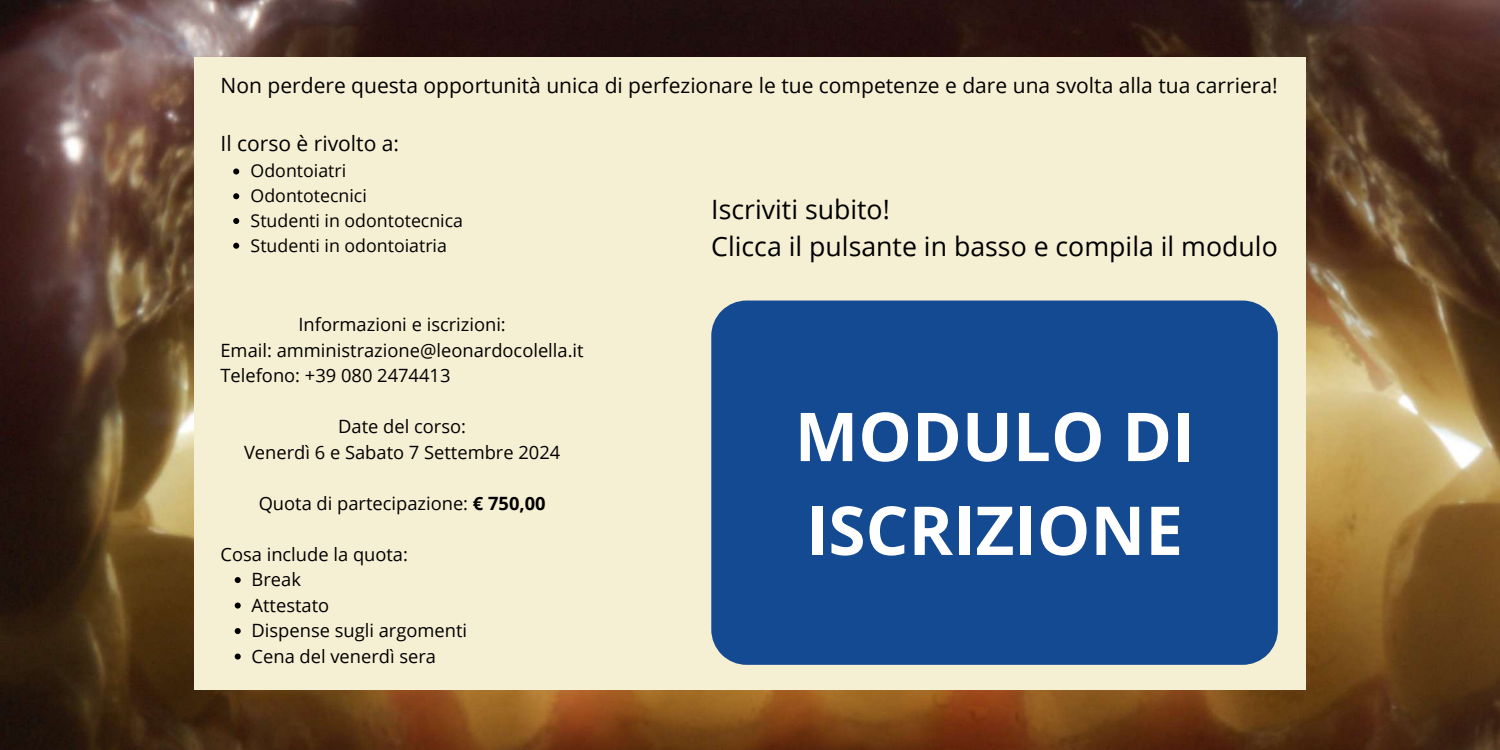
<style>
.page{position:relative;width:1500px;height:750px;background:#fff}
.page>*{position:absolute;margin:0;border:0;box-sizing:border-box;transform-origin:0 0}
.t1{font:700 67.5px/93.8px "Open Sans";color:#fff}
.t2{font:26.7px/36.9px "Open Sans";color:#000}
.t3{font:21px "Open Sans";color:#000}
.t4{font:18.3px/25.5px "Open Sans";color:#000}
.t5{font:17.7px/24.8px "Open Sans";color:#000}
.s1{font-weight:700}
</style>
<div class="page">
<img style="left:0;top:0;width:1500px;height:750px">
<div style="left:194px;top:57px;width:1111px;height:632px;background:#f5efd3"></div>
<svg style="left:233px;top:168px;width:6px;height:6px"></svg>
<svg style="left:233px;top:193px;width:6px;height:6px"></svg>
<svg style="left:233px;top:218px;width:6px;height:6px"></svg>
<svg style="left:233px;top:243px;width:6px;height:6px"></svg>
<svg style="left:235px;top:577px;width:6px;height:6px"></svg>
<svg style="left:235px;top:603px;width:6px;height:6px"></svg>
<svg style="left:235px;top:628px;width:6px;height:6px"></svg>
<svg style="left:235px;top:654px;width:6px;height:6px"></svg>
<div style="left:711px;top:301px;width:567px;height:364px;background:#144a92"></div>
<p class="t3" style="left:221px;top:70px;width:1059px">Non perdere questa opportunità unica di perfezionare le tue competenze e dare una svolta alla tua carriera!</p>
<p class="t3" style="left:220px;top:129px;width:180px">Il corso è rivolto a:</p>
<p class="t5" style="left:251px;top:158px;width:214px">Odontoiatri<br>Odontotecnici<br>Studenti in odontotecnica<br>Studenti in odontoiatria</p>
<h2 class="t2" style="left:711px;top:190px;width:568px">Iscriviti subito!<br>Clicca il pulsante in basso e compila il modulo</h2>
<p class="t4" style="left:220px;top:311px;width:365px;text-indent:78px">Informazioni e iscrizioni:<br>Email: amministrazione@leonardocolella.it<br>Telefono: +39 080 2474413</p>
<p class="t4" style="left:244px;top:413px;width:318px;text-align:center">Date del corso:<br>Venerdì 6 e Sabato 7 Settembre 2024</p>
<p class="t4" style="left:259px;top:490px;width:289px">Quota di partecipazione: <span class="s1">€ 750,00</span></p>
<p class="t4" style="left:252px;top:541px;width:217px;text-indent:-31px">Cosa include la quota:<br>Break<br>Attestato<br>Dispense sugli argomenti<br>Cena del venerdì sera</p>
<h1 class="t1" style="left:795px;top:388px;width:401px">MODULO DI<br>ISCRIZIONE</h1>
</div>
